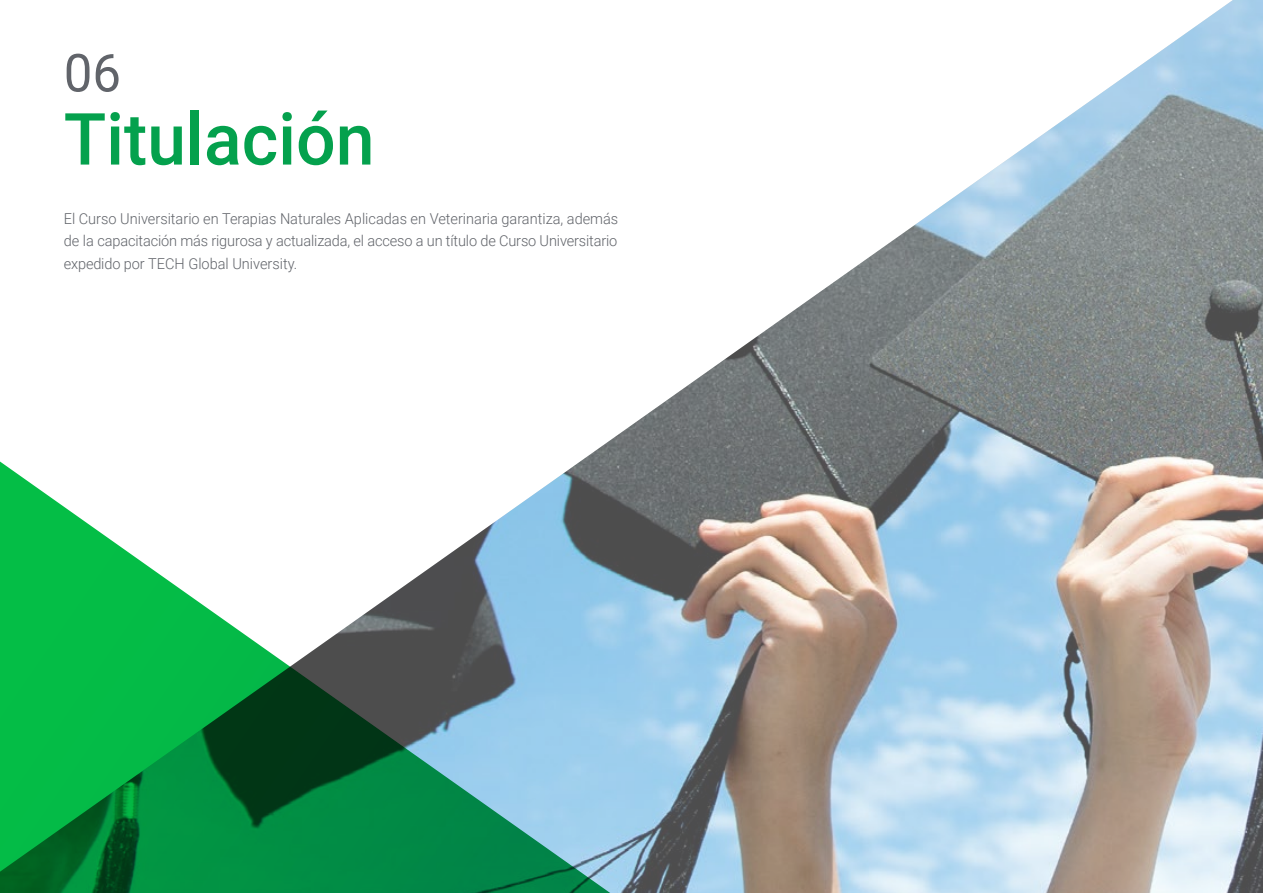
<style>
.page{position:relative;width:1263px;height:893px;background:#fff}
.page>*{position:absolute;margin:0;border:0;box-sizing:border-box;transform-origin:0 0}
.t1{font:500 72px "Roboto";color:#04a14d}
.t2{font:52.5px "Roboto";color:#61646a}
.t3{font:300 15px/22.5px "Roboto";letter-spacing:-.01em;color:#61646a;text-align:justify}
</style>
<div class="page">
<img style="left:602px;top:0;width:661px;height:893px">
<svg style="left:0;top:446px;width:640px;height:447px"></svg>
<h2 class="t2" style="left:64px;top:36px;width:59px">06</h2>
<h1 class="t1" style="left:64px;top:89px;width:312px">Titulación</h1>
<p class="t3" style="left:64px;top:207px;width:556px">El Curso Universitario en Terapias Naturales Aplicadas en Veterinaria garantiza, además de la capacitación más rigurosa y actualizada, el acceso a un título de Curso Universitario expedido por TECH Global University.</p>
</div>
